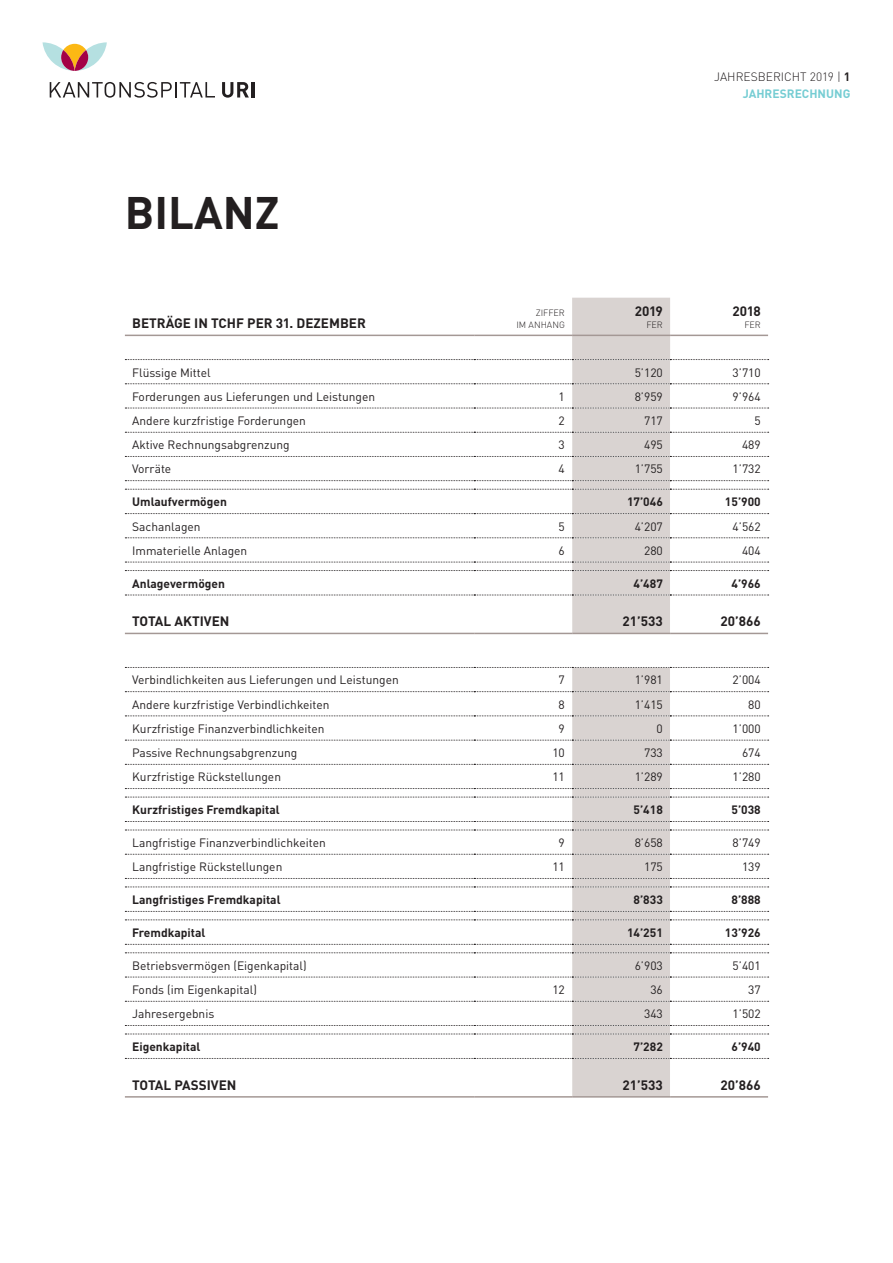
<style>
.page{position:relative;width:893px;height:1263px;background:#fff}
.page>*{position:absolute;margin:0;border:0;box-sizing:border-box;transform-origin:0 0}
.t1{font:700 45px "DIN";color:#231f20}
.t2{font:700 13.5px "DIN";color:#231f20}
.t3{font:12px "DIN";color:#231f20}
.t4{font:700 12px "DIN";color:#231f20}
.t5{font:300 12px/16.5px "DIN";color:#231f20;text-align:right}
.t6{font:300 9px/12px "DIN";color:#231f20;text-align:right}
.s1{font-weight:700}
.s2{font-weight:700;color:#76cdd3}
</style>
<div class="page">
<svg style="left:43px;top:42px;width:64px;height:29px"></svg>
<svg style="left:50px;top:82px;width:165px;height:16px"></svg>
<svg style="left:222px;top:82px;width:27px;height:16px"></svg>
<hr style="left:252px;top:82px;width:3px;height:16px;background:#231f20">
<div style="left:572px;top:298px;width:98px;height:61px;background:#d9d3d1"></div>
<svg style="left:125px;top:360px;width:643px;height:120px"></svg>
<svg style="left:125px;top:481px;width:643px;height:114px"></svg>
<svg style="left:125px;top:596px;width:643px;height:500px"></svg>
<svg style="left:125px;top:359px;width:644px;height:1px"></svg>
<svg style="left:125px;top:383px;width:644px;height:1px"></svg>
<svg style="left:125px;top:408px;width:644px;height:1px"></svg>
<svg style="left:125px;top:432px;width:644px;height:1px"></svg>
<svg style="left:125px;top:456px;width:644px;height:1px"></svg>
<svg style="left:125px;top:480px;width:644px;height:1px"></svg>
<svg style="left:125px;top:489px;width:644px;height:1px"></svg>
<svg style="left:125px;top:513px;width:644px;height:1px"></svg>
<svg style="left:125px;top:537px;width:644px;height:1px"></svg>
<svg style="left:125px;top:562px;width:644px;height:1px"></svg>
<svg style="left:125px;top:570px;width:644px;height:1px"></svg>
<svg style="left:125px;top:595px;width:644px;height:1px"></svg>
<svg style="left:125px;top:667px;width:644px;height:1px"></svg>
<svg style="left:125px;top:691px;width:644px;height:1px"></svg>
<svg style="left:125px;top:715px;width:644px;height:1px"></svg>
<svg style="left:125px;top:740px;width:644px;height:1px"></svg>
<svg style="left:125px;top:764px;width:644px;height:1px"></svg>
<svg style="left:125px;top:788px;width:644px;height:1px"></svg>
<svg style="left:125px;top:797px;width:644px;height:1px"></svg>
<svg style="left:125px;top:821px;width:644px;height:1px"></svg>
<svg style="left:125px;top:830px;width:644px;height:1px"></svg>
<svg style="left:125px;top:854px;width:644px;height:1px"></svg>
<svg style="left:125px;top:878px;width:644px;height:1px"></svg>
<svg style="left:125px;top:886px;width:644px;height:1px"></svg>
<svg style="left:125px;top:911px;width:644px;height:1px"></svg>
<svg style="left:125px;top:919px;width:644px;height:1px"></svg>
<svg style="left:125px;top:944px;width:644px;height:1px"></svg>
<svg style="left:125px;top:952px;width:644px;height:1px"></svg>
<svg style="left:125px;top:977px;width:644px;height:1px"></svg>
<svg style="left:125px;top:1001px;width:644px;height:1px"></svg>
<svg style="left:125px;top:1025px;width:644px;height:1px"></svg>
<svg style="left:125px;top:1033px;width:644px;height:1px"></svg>
<svg style="left:125px;top:1058px;width:644px;height:1px"></svg>
<hr style="left:125px;top:633px;width:349px;height:1px;background:#a49895">
<hr style="left:474px;top:633px;width:98px;height:1px;background:#a49895">
<hr style="left:572px;top:633px;width:98px;height:1px;background:#a49895">
<hr style="left:670px;top:633px;width:98px;height:1px;background:#a49895">
<hr style="left:125px;top:1096px;width:349px;height:1px;background:#a49895">
<hr style="left:474px;top:1096px;width:98px;height:1px;background:#a49895">
<hr style="left:572px;top:1096px;width:98px;height:1px;background:#a49895">
<hr style="left:670px;top:1096px;width:98px;height:1px;background:#a49895">
<hr style="left:125px;top:335px;width:349px;height:1px;background:#a49895">
<hr style="left:474px;top:335px;width:98px;height:1px;background:#a49895">
<hr style="left:572px;top:335px;width:98px;height:1px;background:#a49895">
<hr style="left:670px;top:335px;width:98px;height:1px;background:#a49895">
<h1 class="t1" style="left:125px;top:183px;width:156px">BILANZ</h1>
<p class="t2" style="left:132px;top:314px;width:235px">BETRÄGE IN TCHF PER 31. DEZEMBER</p>
<p class="t6" style="left:516px;top:307px;width:50px">ZIFFER<br>IM ANHANG</p>
<p class="t2" style="left:635px;top:302px;width:29px">2019</p>
<p class="t6" style="left:646px;top:319px;width:18px">FER</p>
<p class="t5" style="left:714px;top:69px;width:138px">JAHRESBERICHT 2019 | <span class="s1">1<br></span><span class="s2">JAHRESRECHNUNG</span></p>
<p class="t2" style="left:733px;top:302px;width:30px">2018</p>
<p class="t6" style="left:744px;top:319px;width:18px">FER</p>
<p class="t3" style="left:132px;top:365px;width:80px">Flüssige Mittel</p>
<p class="t3" style="left:635px;top:365px;width:30px">5’120</p>
<p class="t3" style="left:733px;top:365px;width:30px">3’710</p>
<p class="t3" style="left:132px;top:389px;width:245px">Forderungen aus Lieferungen und Leistungen</p>
<p class="t3" style="left:559px;top:389px;width:8px">1</p>
<p class="t3" style="left:635px;top:389px;width:30px">8’959</p>
<p class="t3" style="left:733px;top:389px;width:30px">9’964</p>
<p class="t3" style="left:132px;top:413px;width:175px">Andere kurzfristige Forderungen</p>
<p class="t3" style="left:559px;top:413px;width:8px">2</p>
<p class="t3" style="left:644px;top:413px;width:20px">717</p>
<p class="t3" style="left:755px;top:413px;width:8px">5</p>
<p class="t3" style="left:132px;top:437px;width:159px">Aktive Rechnungsabgrenzung</p>
<p class="t3" style="left:559px;top:437px;width:8px">3</p>
<p class="t3" style="left:644px;top:437px;width:20px">495</p>
<p class="t3" style="left:742px;top:437px;width:20px">489</p>
<p class="t3" style="left:132px;top:462px;width:41px">Vorräte</p>
<p class="t3" style="left:559px;top:462px;width:8px">4</p>
<p class="t3" style="left:635px;top:462px;width:30px">1’755</p>
<p class="t3" style="left:733px;top:462px;width:30px">1’732</p>
<p class="t4" style="left:132px;top:494px;width:96px">Umlaufvermögen</p>
<p class="t4" style="left:627px;top:494px;width:37px">17’046</p>
<p class="t4" style="left:725px;top:494px;width:37px">15’900</p>
<p class="t3" style="left:132px;top:519px;width:70px">Sachanlagen</p>
<p class="t3" style="left:559px;top:519px;width:8px">5</p>
<p class="t3" style="left:635px;top:519px;width:30px">4’207</p>
<p class="t3" style="left:733px;top:519px;width:30px">4’562</p>
<p class="t3" style="left:132px;top:543px;width:117px">Immaterielle Anlagen</p>
<p class="t3" style="left:559px;top:543px;width:8px">6</p>
<p class="t3" style="left:644px;top:543px;width:20px">280</p>
<p class="t3" style="left:742px;top:543px;width:20px">404</p>
<p class="t4" style="left:132px;top:576px;width:94px">Anlagevermögen</p>
<p class="t4" style="left:633px;top:576px;width:31px">4’487</p>
<p class="t4" style="left:731px;top:576px;width:31px">4’966</p>
<p class="t2" style="left:132px;top:612px;width:99px">TOTAL AKTIVEN</p>
<p class="t2" style="left:622px;top:612px;width:42px">21’533</p>
<p class="t2" style="left:720px;top:612px;width:42px">20’866</p>
<p class="t3" style="left:132px;top:673px;width:268px">Verbindlichkeiten aus Lieferungen und Leistungen</p>
<p class="t3" style="left:559px;top:673px;width:8px">7</p>
<p class="t3" style="left:635px;top:673px;width:30px">1’981</p>
<p class="t3" style="left:733px;top:673px;width:30px">2’004</p>
<p class="t3" style="left:132px;top:697px;width:199px">Andere kurzfristige Verbindlichkeiten</p>
<p class="t3" style="left:559px;top:697px;width:8px">8</p>
<p class="t3" style="left:635px;top:697px;width:30px">1’415</p>
<p class="t3" style="left:748px;top:697px;width:14px">80</p>
<p class="t3" style="left:132px;top:721px;width:194px">Kurzfristige Finanzverbindlichkeiten</p>
<p class="t3" style="left:559px;top:721px;width:8px">9</p>
<p class="t3" style="left:657px;top:721px;width:8px">0</p>
<p class="t3" style="left:733px;top:721px;width:30px">1’000</p>
<p class="t3" style="left:132px;top:745px;width:167px">Passive Rechnungsabgrenzung</p>
<p class="t3" style="left:552px;top:745px;width:14px">10</p>
<p class="t3" style="left:644px;top:745px;width:20px">733</p>
<p class="t3" style="left:742px;top:745px;width:20px">674</p>
<p class="t3" style="left:132px;top:769px;width:150px">Kurzfristige Rückstellungen</p>
<p class="t3" style="left:552px;top:769px;width:14px">11</p>
<p class="t3" style="left:635px;top:769px;width:30px">1’289</p>
<p class="t3" style="left:733px;top:769px;width:30px">1’280</p>
<p class="t4" style="left:132px;top:802px;width:149px">Kurzfristiges Fremdkapital</p>
<p class="t4" style="left:633px;top:802px;width:31px">5’418</p>
<p class="t4" style="left:731px;top:802px;width:31px">5’038</p>
<p class="t3" style="left:132px;top:835px;width:195px">Langfristige Finanzverbindlichkeiten</p>
<p class="t3" style="left:559px;top:835px;width:8px">9</p>
<p class="t3" style="left:635px;top:835px;width:30px">8’658</p>
<p class="t3" style="left:733px;top:835px;width:30px">8’749</p>
<p class="t3" style="left:132px;top:859px;width:152px">Langfristige Rückstellungen</p>
<p class="t3" style="left:552px;top:859px;width:14px">11</p>
<p class="t3" style="left:644px;top:859px;width:20px">175</p>
<p class="t3" style="left:742px;top:859px;width:20px">139</p>
<p class="t4" style="left:132px;top:892px;width:150px">Langfristiges Fremdkapital</p>
<p class="t4" style="left:633px;top:892px;width:31px">8’833</p>
<p class="t4" style="left:731px;top:892px;width:31px">8’888</p>
<p class="t4" style="left:132px;top:925px;width:75px">Fremdkapital</p>
<p class="t4" style="left:627px;top:925px;width:37px">14’251</p>
<p class="t4" style="left:725px;top:925px;width:37px">13’926</p>
<p class="t3" style="left:132px;top:958px;width:176px">Betriebsvermögen (Eigenkapital)</p>
<p class="t3" style="left:635px;top:958px;width:30px">6’903</p>
<p class="t3" style="left:733px;top:958px;width:30px">5’401</p>
<p class="t3" style="left:132px;top:982px;width:126px">Fonds (im Eigenkapital)</p>
<p class="t3" style="left:552px;top:982px;width:14px">12</p>
<p class="t3" style="left:650px;top:982px;width:14px">36</p>
<p class="t3" style="left:748px;top:982px;width:14px">37</p>
<p class="t3" style="left:132px;top:1006px;width:84px">Jahresergebnis</p>
<p class="t3" style="left:644px;top:1006px;width:20px">343</p>
<p class="t3" style="left:733px;top:1006px;width:30px">1’502</p>
<p class="t4" style="left:132px;top:1039px;width:70px">Eigenkapital</p>
<p class="t4" style="left:633px;top:1039px;width:31px">7’282</p>
<p class="t4" style="left:731px;top:1039px;width:31px">6’940</p>
<p class="t2" style="left:132px;top:1076px;width:106px">TOTAL PASSIVEN</p>
<p class="t2" style="left:622px;top:1076px;width:42px">21’533</p>
<p class="t2" style="left:720px;top:1076px;width:42px">20’866</p>
</div>
